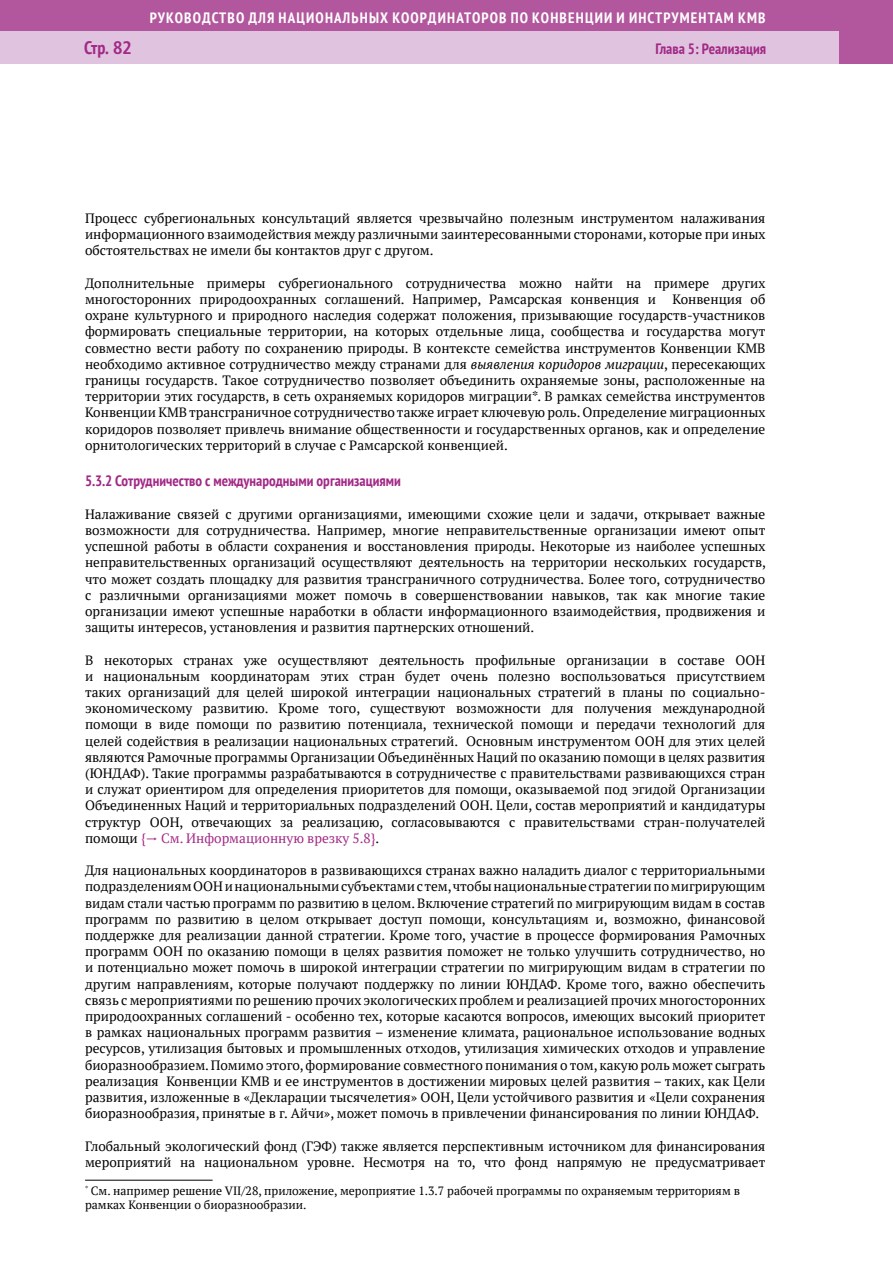
<style>
.page{position:relative;width:893px;height:1263px;background:#fff}
.page>*{position:absolute;margin:0;border:0;box-sizing:border-box;transform-origin:0 0}
.t1{font:700 condensed 18px "PT Sans";color:#a22986}
.t2{font:700 condensed 15px "PT Sans";letter-spacing:.08em;color:#fff}
.t3{font:700 condensed 15px "PT Sans";color:#a22986}
.t4{font:13.5px/16.2px "PT Serif";color:#000;text-align:justify}
.t5{font:12px/14.4px "PT Serif";color:#000}
.s1{font-family:"Frutiger Condensed BQ";font-stretch:normal}
.s2{font-style:italic}
.s3{color:#a22986}
</style>
<div class="page">
<div style="left:0;top:0;width:893px;height:64px;background:#b2579d"></div>
<div style="left:0;top:31px;width:839px;height:33px;background:#e0c4df"></div>
<hr style="left:85px;top:1180px;width:128px;height:1px;background:#000">
<p class="t2" style="left:150px;top:7px;width:617px">РУКОВОДСТВО ДЛЯ НАЦИОНАЛЬНЫХ КООРДИНАТОРОВ ПО КОНВЕНЦИИ И ИНСТРУМЕНТАМ КМВ</p>
<h1 class="t1" style="left:84px;top:36px;width:49px">Стр. <span class="s1">82</span></h1>
<p class="t3" style="left:655px;top:39px;width:112px">Глава 5: Реализация</p>
<p class="t4" style="left:85px;top:210px;width:682px">Процесс субрегиональных консультаций является чрезвычайно полезным инструментом налаживания информационного взаимодействия между различными заинтересованными сторонами, которые при иных обстоятельствах не имели бы контактов друг с другом.</p>
<p class="t4" style="left:85px;top:275px;width:682px">Дополнительные примеры субрегионального сотрудничества можно найти на примере других многосторонних природоохранных соглашений. Например, Рамсарская конвенция и Конвенция об охране культурного и природного наследия содержат положения, призывающие государств-участников формировать специальные территории, на которых отдельные лица, сообщества и государства могут совместно вести работу по сохранению природы. В контексте семейства инструментов Конвенции КМВ необходимо активное сотрудничество между странами для <span class="s2">выявления коридоров миграции</span>, пересекающих границы государств. Такое сотрудничество позволяет объединить охраняемые зоны, расположенные на территории этих государств, в сеть охраняемых коридоров миграции*. В рамках семейства инструментов Конвенции КМВ трансграничное сотрудничество также играет ключевую роль. Определение миграционных коридоров позволяет привлечь внимание общественности и государственных органов, как и определение орнитологических территорий в случае с Рамсарской конвенцией.</p>
<p class="t3" style="left:85px;top:471px;width:317px">5.3.2 Сотрудничество с международными организациями</p>
<p class="t4" style="left:85px;top:506px;width:682px">Налаживание связей с другими организациями, имеющими схожие цели и задачи, открывает важные возможности для сотрудничества. Например, многие неправительственные организации имеют опыт успешной работы в области сохранения и восстановления природы. Некоторые из наиболее успешных неправительственных организаций осуществляют деятельность на территории нескольких государств, что может создать площадку для развития трансграничного сотрудничества. Более того, сотрудничество с различными организациями может помочь в совершенствовании навыков, так как многие такие организации имеют успешные наработки в области информационного взаимодействия, продвижения и защиты интересов, установления и развития партнерских отношений.</p>
<p class="t4" style="left:85px;top:651px;width:682px">В некоторых странах уже осуществляют деятельность профильные организации в составе ООН и национальным координаторам этих стран будет очень полезно воспользоваться присутствием таких организаций для целей широкой интеграции национальных стратегий в планы по социально&shy;экономическому развитию. Кроме того, существуют возможности для получения международной помощи в виде помощи по развитию потенциала, технической помощи и передачи технологий для целей содействия в реализации национальных стратегий. Основным инструментом ООН для этих целей являются Рамочные программы Организации Объединённых Наций по оказанию помощи в целях развития (ЮНДАФ). Такие программы разрабатываются в сотрудничестве с правительствами развивающихся стран и служат ориентиром для определения приоритетов для помощи, оказываемой под эгидой Организации Объединенных Наций и территориальных подразделений ООН. Цели, состав мероприятий и кандидатуры структур ООН, отвечающих за реализацию, согласовываются с правительствами стран-получателей помощи <span class="s3">{ См. Информационную врезку 5.8}</span>.</p>
<p class="t4" style="left:85px;top:862px;width:682px">Для национальных координаторов в развивающихся странах важно наладить диалог с территориальными подразделениям ООН и национальными субъектами с тем, чтобы национальные стратегии по мигрирующим видам стали частью программ по развитию в целом. Включение стратегий по мигрирующим видам в состав программ по развитию в целом открывает доступ помощи, консультациям и, возможно, финансовой поддержке для реализации данной стратегии. Кроме того, участие в процессе формирования Рамочных программ ООН по оказанию помощи в целях развития поможет не только улучшить сотрудничество, но и потенциально может помочь в широкой интеграции стратегии по мигрирующим видам в стратегии по другим направлениям, которые получают поддержку по линии ЮНДАФ. Кроме того, важно обеспечить связь с мероприятиями по решению прочих экологических проблем и реализацией прочих многосторонних природоохранных соглашений - особенно тех, которые касаются вопросов, имеющих высокий приоритет в рамках национальных программ развития – изменение климата, рациональное использование водных ресурсов, утилизация бытовых и промышленных отходов, утилизация химических отходов и управление биоразнообразием. Помимо этого, формирование совместного понимания о том, какую роль может сыграть реализация Конвенции КМВ и ее инструментов в достижении мировых целей развития – таких, как Цели развития, изложенные в «Декларации тысячелетия» ООН, Цели устойчивого развития и «Цели сохранения биоразнообразия, принятые в г. Айчи», может помочь в привлечении финансирования по линии ЮНДАФ.</p>
<p class="t4" style="left:85px;top:1137px;width:682px">Глобальный экологический фонд (ГЭФ) также является перспективным источником для финансирования мероприятий на национальном уровне. Несмотря на то, что фонд напрямую не предусматривает</p>
<p class="t5" style="left:85px;top:1183px;width:656px"><sup>*</sup> См. например решение VII/28, приложение, мероприятие 1.3.7 рабочей программы по охраняемым территориям в рамках Конвенции о биоразнообразии.</p>
</div>
